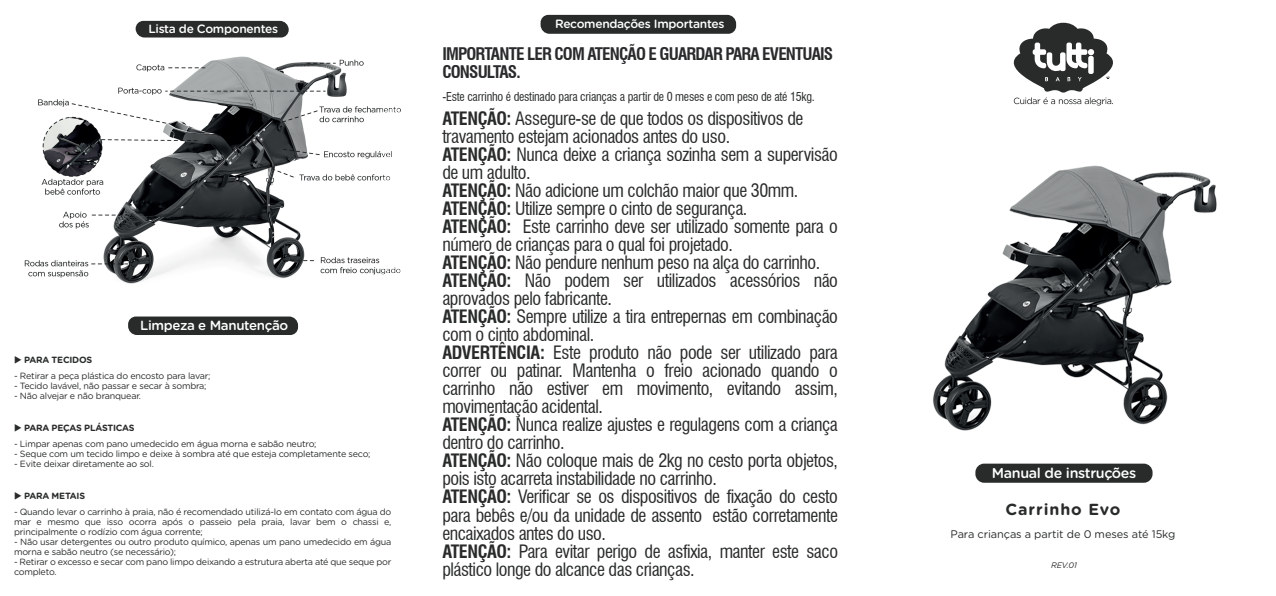
<style>
.page{position:relative;width:1276px;height:596px;background:#fff}
.page>*{position:absolute;margin:0;border:0;box-sizing:border-box;transform-origin:0 0}
.t1{font:condensed 18px/18px "Swiss 721 BT";letter-spacing:-.025em;color:#292b2b}
.t2{font:700 condensed 17px/18px "Swiss 721 BT";letter-spacing:-.05em;color:#292a2b}
.t3{font:700 16px "Gotham Rounded";letter-spacing:.055em;color:#292b2b}
.t4{font:500 14.3px "Gotham Rounded";letter-spacing:-.025em;color:#fff}
.t5{font:500 13.3px "Gotham Rounded";letter-spacing:-.025em;color:#fff}
.t6{font:condensed 12px "Swiss 721 BT";letter-spacing:-.02em;color:#292b2b}
.t7{font:500 12px "Gotham Rounded";letter-spacing:-.025em;color:#fff}
.t8{font:11px "Gotham Rounded";letter-spacing:-.01em;color:#292b2b}
.t9{font:9px/10px "Gotham Rounded";letter-spacing:-.025em;color:#292b2b}
.t10{font:700 9px "Gotham Rounded";letter-spacing:-.025em;color:#292b2b}
.t11{font:italic 8px "Gotham Rounded";color:#292b2b}
.s1{font-weight:700}
</style>
<div class="page">
<div style="left:136px;top:21px;width:153px;height:16px;background:#292b2b"></div>
<svg style="left:128px;top:316px;width:170px;height:19px;background:#333535"></svg>
<svg style="left:540px;top:15px;width:196px;height:19px;background:#2f3131"></svg>
<div style="left:975px;top:463px;width:177px;height:19px;background:#292b2b;border-radius:9px"></div>
<svg style="left:1013px;top:22px;width:100px;height:83px"></svg>
<img style="left:24px;top:56px;width:376px;height:228px">
<img style="left:933px;top:165px;width:284px;height:266px">
<p class="t7" style="left:148px;top:20px;width:131px">Lista de Componentes</p>
<p class="t5" style="left:140px;top:315px;width:150px">Limpeza e Manutenção</p>
<p class="t10" style="left:14px;top:353px;width:80px">◆ PARA TECIDOS</p>
<p class="t9" style="left:14px;top:370px;width:198px">- Retirar a peça plástica do encosto para lavar;</p>
<p class="t9" style="left:14px;top:380px;width:194px">- Tecido lavável, não passar e secar à sombra;</p>
<p class="t9" style="left:14px;top:390px;width:129px">- Não alvejar e não branquear.</p>
<p class="t10" style="left:14px;top:421px;width:122px">◆ PARA PEÇAS PLÁSTICAS</p>
<p class="t9" style="left:14px;top:438px;width:304px">- Limpar apenas com pano umedecido em água morna e sabão neutro;</p>
<p class="t9" style="left:14px;top:448px;width:358px">- Seque com um tecido limpo e deixe à sombra até que esteja completamente seco;</p>
<p class="t9" style="left:14px;top:458px;width:141px">- Evite deixar diretamente ao sol.</p>
<p class="t10" style="left:14px;top:489px;width:73px">◆ PARA METAIS</p>
<p class="t9" style="left:14px;top:506px;width:379px;text-align:justify">- Quando levar o carrinho à praia, não é recomendado utilizá-lo em contato com água do mar e mesmo que isso ocorra após o passeio pela praia, lavar bem o chassi e, principalmente o rodízio com água corrente;</p>
<p class="t9" style="left:14px;top:536px;width:379px">- Não usar detergentes ou outro produto químico, apenas um pano umedecido em água morna e sabão neutro (se necessário);</p>
<p class="t9" style="left:14px;top:556px;width:379px">- Retirar o excesso e secar com pano limpo deixando a estrutura aberta até que seque por completo.</p>
<p class="t7" style="left:555px;top:15px;width:171px">Recomendações Importantes</p>
<p class="t2" style="left:442px;top:45px;width:392px">IMPORTANTE LER COM ATENÇÃO E GUARDAR PARA EVENTUAIS<br>CONSULTAS.</p>
<p class="t6" style="left:442px;top:89px;width:374px">-Este carrinho é destinado para crianças a partir de 0 meses e com peso de até 15kg.</p>
<p class="t1" style="left:442px;top:109px;width:397px"><span class="s1">ATENÇÃO:</span> Assegure-se de que todos os dispositivos de travamento estejam acionados antes do uso.<br><span class="s1">ATENÇÃO:</span> Nunca deixe a criança sozinha sem a supervisão de um adulto.<br><span class="s1">ATENÇÃO:</span> Não adicione um colchão maior que 30mm.<br><span class="s1">ATENÇÃO:</span> Utilize sempre o cinto de segurança.<br><span class="s1">ATENÇÃO:</span> Este carrinho deve ser utilizado somente para o número de crianças para o qual foi projetado.<br><span class="s1">ATENÇÃO:</span> Não pendure nenhum peso na alça do carrinho.<br><span class="s1">ATENÇÃO:</span> Não podem ser utilizados acessórios não aprovados pelo fabricante.<br><span class="s1">ATENÇÃO:</span> Sempre utilize a tira entrepernas em combinação com o cinto abdominal.<br><span class="s1">ADVERTÊNCIA:</span> Este produto não pode ser utilizado para correr ou patinar. Mantenha o freio acionado quando o carrinho não estiver em movimento, evitando assim, movimentação acidental.<br><span class="s1">ATENÇÃO:</span> Nunca realize ajustes e regulagens com a criança dentro do carrinho.<br><span class="s1">ATENÇÃO:</span> Não coloque mais de 2kg no cesto porta objetos, pois isto acarreta instabilidade no carrinho.<br><span class="s1">ATENÇÃO:</span> Verificar se os dispositivos de fixação do cesto para bebês e/ou da unidade de assento estão corretamente encaixados antes do uso.<br><span class="s1">ATENÇÃO:</span> Para evitar perigo de asfixia, manter este saco plástico longe do alcance das crianças.</p>
<p class="t4" style="left:992px;top:462px;width:146px">Manual de instruções</p>
<p class="t3" style="left:1005px;top:497px;width:117px">Carrinho Evo</p>
<p class="t8" style="left:950px;top:526px;width:226px">Para crianças a partit de 0 meses até 15kg</p>
<p class="t11" style="left:1051px;top:559px;width:27px">REV.01</p>
</div>
